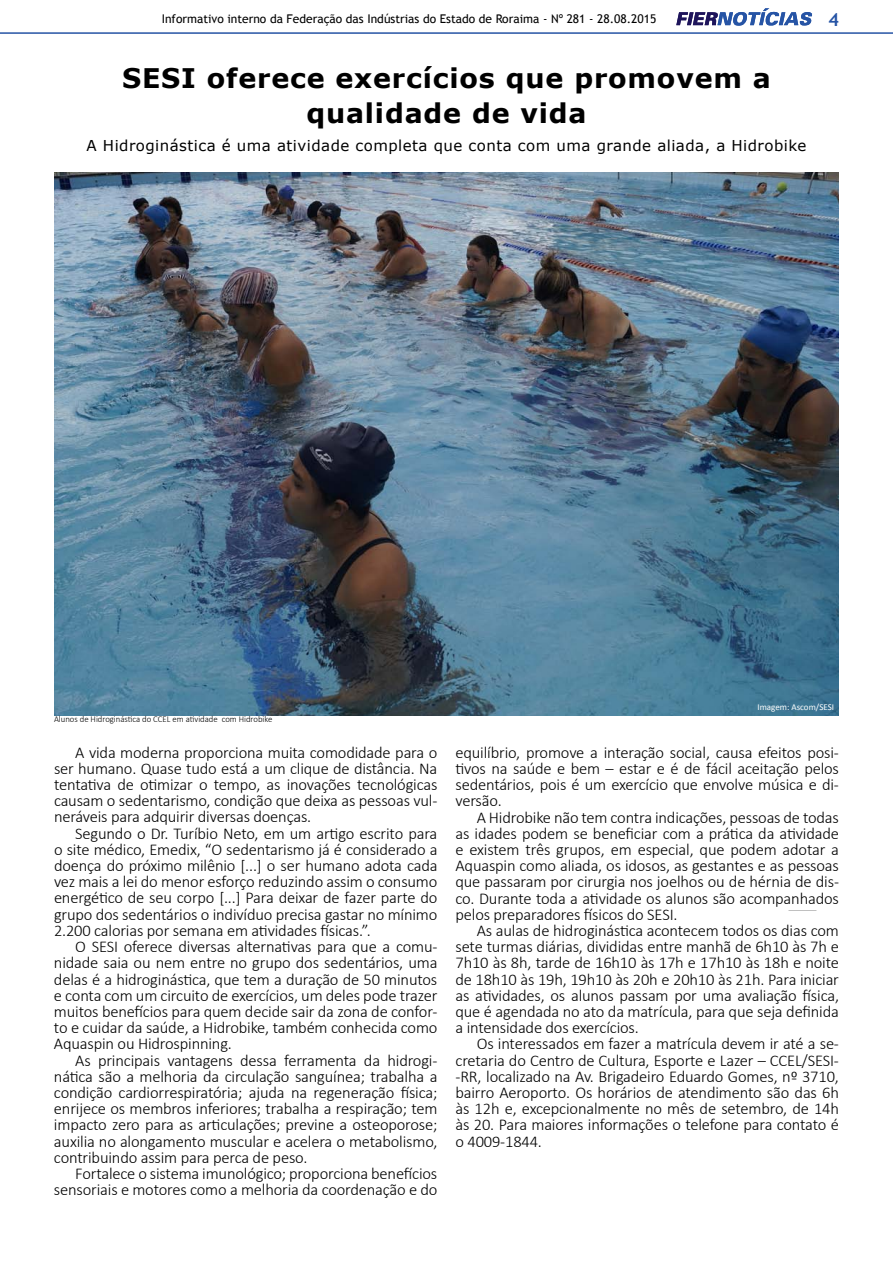
<style>
.page{position:relative;width:893px;height:1263px;background:#fff}
.page>*{position:absolute;margin:0;border:0;box-sizing:border-box;transform-origin:0 0}
.t1{font:700 27px/34.5px "Verdana";letter-spacing:.03em;color:#000;text-align:center}
.t2{font:700 18px "Trebuchet MS";color:#2654a5}
.t3{font:300 16.5px/16.2px "Calibri";letter-spacing:-.01em;color:#000;text-align:justify}
.t4{font:15px "Verdana";letter-spacing:.03em;color:#000}
.t5{font:12px "Trebuchet MS";color:#000}
.t6{font:300 9px "Calibri";color:#000}
.t7{font:9px "Calibri";color:#fff}
</style>
<div class="page">
<svg style="left:676px;top:8px;width:136px;height:18px"></svg>
<hr style="left:0;top:32px;width:893px;height:2px;background:#2654a5">
<img style="left:54px;top:172px;width:785px;height:543px">
<p class="t5" style="left:162px;top:11px;width:496px">Informativo interno da Federação das Indústrias do Estado de Roraima - Nº 281 - 28.08.2015</p>
<p class="t2" style="left:828px;top:8px;width:12px">4</p>
<h1 class="t1" style="left:122px;top:61px;width:650px">SESI oferece exercícios que promovem a qualidade de vida</h1>
<p class="t4" style="left:87px;top:135px;width:721px">A Hidroginástica é uma atividade completa que conta com uma grande aliada, a Hidrobike</p>
<p class="t6" style="left:54px;top:714px;width:220px">Alunos de Hidroginástica do CCEL em atividade com Hidrobike</p>
<p class="t3" style="left:54px;top:744px;width:385px;text-indent:21px">A vida moderna proporciona muita comodidade para o ser humano. Quase tudo está a um clique de distância. Na tentativa de otimizar o tempo, as inovações tecnológicas causam o sedentarismo, condição que deixa as pessoas vul&shy;neráveis para adquirir diversas doenças.</p>
<p class="t3" style="left:54px;top:825px;width:385px;text-indent:21px">Segundo o Dr. Turíbio Neto, em um artigo escrito para o site médico, Emedix, “O sedentarismo já é considerado a doença do próximo milênio [...] o ser humano adota cada vez mais a lei do menor esforço reduzindo assim o consumo energético de seu corpo [...] Para deixar de fazer parte do grupo dos sedentários o indivíduo precisa gastar no mínimo 2.200 calorias por semana em atividades físicas.”.</p>
<p class="t3" style="left:54px;top:938px;width:385px;text-indent:21px">O SESI oferece diversas alternativas para que a comu&shy;nidade saia ou nem entre no grupo dos sedentários, uma delas é a hidroginástica, que tem a duração de 50 minutos e conta com um circuito de exercícios, um deles pode trazer muitos benefícios para quem decide sair da zona de confor&shy;to e cuidar da saúde, a Hidrobike, também conhecida como Aquaspin ou Hidrospinning.</p>
<p class="t3" style="left:54px;top:1052px;width:385px;text-indent:21px">As principais vantagens dessa ferramenta da hidrogi&shy;nática são a melhoria da circulação sanguínea; trabalha a condição cardiorrespiratória; ajuda na regeneração física; enrijece os membros inferiores; trabalha a respiração; tem impacto zero para as articulações; previne a osteoporose; auxilia no alongamento muscular e acelera o metabolismo, contribuindo assim para perca de peso.</p>
<p class="t3" style="left:54px;top:1165px;width:385px;text-align:right">Fortalece o sistema imunológico; proporciona benefícios sensoriais e motores como a melhoria da coordenação e do</p>
<p class="t7" style="left:757px;top:701px;width:78px">Imagem: Ascom/SESI</p>
<p class="t3" style="left:455px;top:744px;width:385px">equilíbrio, promove a interação social, causa efeitos posi&shy;tivos na saúde e bem – estar e é de fácil aceitação pelos sedentários, pois é um exercício que envolve música e di&shy;versão.</p>
<p class="t3" style="left:455px;top:809px;width:385px;text-indent:21px">A Hidrobike não tem contra indicações, pessoas de todas as idades podem se beneficiar com a prática da atividade e existem três grupos, em especial, que podem adotar a Aquaspin como aliada, os idosos, as gestantes e as pessoas que passaram por cirurgia nos joelhos ou de hérnia de dis&shy;co. Durante toda a atividade os alunos são acompanhados pelos preparadores físicos do SESI.</p>
<p class="t3" style="left:455px;top:922px;width:385px;text-indent:21px">As aulas de hidroginástica acontecem todos os dias com sete turmas diárias, divididas entre manhã de 6h10 às 7h e 7h10 às 8h, tarde de 16h10 às 17h e 17h10 às 18h e noite de 18h10 às 19h, 19h10 às 20h e 20h10 às 21h. Para iniciar as atividades, os alunos passam por uma avaliação física, que é agendada no ato da matrícula, para que seja definida a intensidade dos exercícios.</p>
<p class="t3" style="left:455px;top:1036px;width:385px;text-indent:21px">Os interessados em fazer a matrícula devem ir até a se&shy;cretaria do Centro de Cultura, Esporte e Lazer – CCEL/SESI--RR, localizado na Av. Brigadeiro Eduardo Gomes, nº 3710, bairro Aeroporto. Os horários de atendimento são das 6h às 12h e, excepcionalmente no mês de setembro, de 14h às 20. Para maiores informações o telefone para contato é o 4009-1844.</p>
</div>
